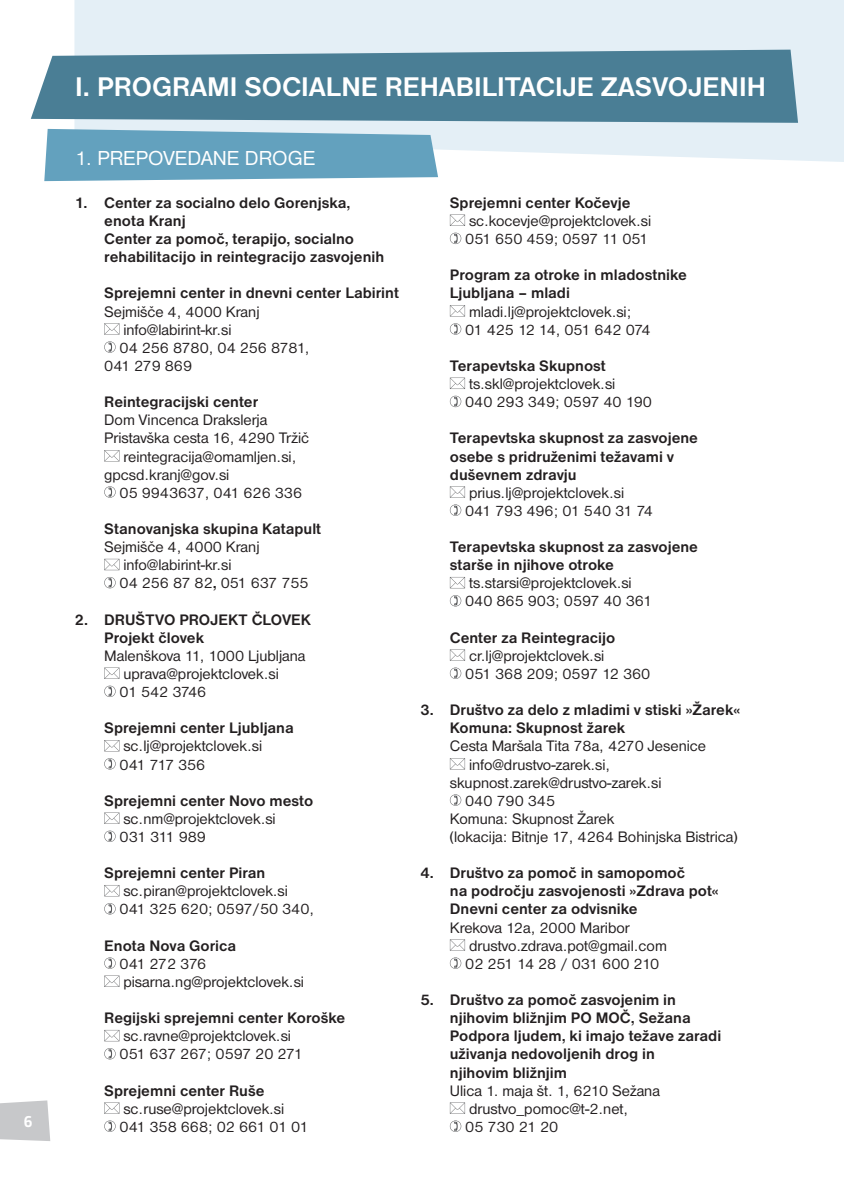
<style>
.page{position:relative;width:844px;height:1191px;background:#fff}
.page>*{position:absolute;margin:0;border:0;box-sizing:border-box;transform-origin:0 0}
.t1{font:700 28px "Nimbus San DEE";color:#fff}
.t2{font:21px "Nimbus San DEE";color:#fff}
.t3{font:15.75px/18px "Nimbus San DEE";color:#231f20}
.t4{font:700 15.75px/18px "Nimbus San DEE";color:#231f20}
.t5{font:700 15.75px "Republika";color:#fff}
.s1{font-weight:700}
</style>
<div class="page">
<svg style="left:0;top:1100px;width:50px;height:41px;background:#cbccce"></svg>
<div style="left:74px;top:0;width:769px;height:162px;background:#e4eff6"></div>
<svg style="left:31px;top:50px;width:766px;height:73px;background:#57879d"></svg>
<svg style="left:44px;top:129px;width:394px;height:52px;background:#71a9c4"></svg>
<svg style="left:104px;top:323px;width:15px;height:12px"></svg>
<svg style="left:104px;top:341px;width:12px;height:12px"></svg>
<svg style="left:104px;top:450px;width:15px;height:11px"></svg>
<svg style="left:104px;top:486px;width:12px;height:12px"></svg>
<svg style="left:104px;top:559px;width:15px;height:11px"></svg>
<svg style="left:104px;top:577px;width:12px;height:11px"></svg>
<svg style="left:104px;top:667px;width:15px;height:12px"></svg>
<svg style="left:104px;top:685px;width:12px;height:12px"></svg>
<svg style="left:104px;top:740px;width:15px;height:11px"></svg>
<svg style="left:104px;top:758px;width:12px;height:11px"></svg>
<svg style="left:104px;top:812px;width:15px;height:12px"></svg>
<svg style="left:104px;top:830px;width:12px;height:12px"></svg>
<svg style="left:104px;top:885px;width:15px;height:11px"></svg>
<svg style="left:104px;top:903px;width:12px;height:11px"></svg>
<svg style="left:104px;top:957px;width:12px;height:11px"></svg>
<svg style="left:104px;top:975px;width:15px;height:12px"></svg>
<svg style="left:104px;top:1030px;width:15px;height:11px"></svg>
<svg style="left:104px;top:1048px;width:12px;height:11px"></svg>
<svg style="left:104px;top:1102px;width:15px;height:11px"></svg>
<svg style="left:104px;top:1120px;width:12px;height:11px"></svg>
<svg style="left:450px;top:214px;width:15px;height:12px"></svg>
<svg style="left:450px;top:233px;width:11px;height:11px"></svg>
<svg style="left:450px;top:305px;width:15px;height:11px"></svg>
<svg style="left:450px;top:323px;width:11px;height:12px"></svg>
<svg style="left:450px;top:378px;width:15px;height:11px"></svg>
<svg style="left:450px;top:396px;width:11px;height:11px"></svg>
<svg style="left:450px;top:486px;width:15px;height:12px"></svg>
<svg style="left:450px;top:504px;width:11px;height:12px"></svg>
<svg style="left:450px;top:577px;width:15px;height:11px"></svg>
<svg style="left:450px;top:595px;width:11px;height:11px"></svg>
<svg style="left:450px;top:649px;width:15px;height:12px"></svg>
<svg style="left:450px;top:667px;width:11px;height:12px"></svg>
<svg style="left:450px;top:758px;width:15px;height:11px"></svg>
<svg style="left:450px;top:794px;width:11px;height:11px"></svg>
<svg style="left:450px;top:939px;width:15px;height:11px"></svg>
<svg style="left:450px;top:957px;width:11px;height:11px"></svg>
<svg style="left:450px;top:1102px;width:15px;height:11px"></svg>
<svg style="left:450px;top:1120px;width:11px;height:11px"></svg>
<p class="t5" style="left:24px;top:1109px;width:10px">6</p>
<h1 class="t1" style="left:75px;top:70px;width:692px">I. PROGRAMI SOCIALNE REHABILITACIJE ZASVOJENIH</h1>
<h2 class="t2" style="left:75px;top:146px;width:241px">1. PREPOVEDANE DROGE</h2>
<p class="t4" style="left:104px;top:194px;width:281px;text-indent:-30px">1. Center za socialno delo Gorenjska, enota Kranj<br>Center za pomoč, terapijo, socialno rehabilitacijo in reintegracijo zasvojenih</p>
<p class="t4" style="left:104px;top:284px;width:296px">Sprejemni center in dnevni center Labirint</p>
<p class="t3" style="left:104px;top:302px;width:157px">Sejmišče 4, 4000 Kranj</p>
<p class="t3" style="left:123px;top:320px;width:110px">info@labirint-kr.si</p>
<p class="t3" style="left:119px;top:339px;width:191px">04 256 8780, 04 256 8781,</p>
<p class="t3" style="left:104px;top:357px;width:89px">041 279 869</p>
<p class="t4" style="left:104px;top:393px;width:155px">Reintegracijski center</p>
<p class="t3" style="left:104px;top:411px;width:165px">Dom Vincenca Drakslerja</p>
<p class="t3" style="left:104px;top:429px;width:206px">Pristavška cesta 16, 4290 Tržič</p>
<p class="t3" style="left:123px;top:447px;width:174px">reintegracija@omamljen.si,</p>
<p class="t3" style="left:104px;top:465px;width:127px">gpcsd.kranj@gov.si</p>
<p class="t3" style="left:119px;top:484px;width:184px">05 9943637, 041 626 336</p>
<p class="t4" style="left:104px;top:520px;width:218px">Stanovanjska skupina Katapult</p>
<p class="t3" style="left:119px;top:538px;width:191px;text-indent:-15px">Sejmišče 4, 4000 Kranj info@labirint-kr.si<br>04 256 87 82<span class="s1">,</span> 051 637 755</p>
<p class="t4" style="left:104px;top:610px;width:208px;text-indent:-30px">2. DRUŠTVO PROJEKT ČLOVEK<br>Projekt človek</p>
<p class="t3" style="left:119px;top:647px;width:187px;text-indent:-15px">Malenškova 11, 1000 Ljubljana uprava@projektclovek.si<br>01 542 3746</p>
<p class="t4" style="left:104px;top:719px;width:191px">Sprejemni center Ljubljana</p>
<p class="t3" style="left:119px;top:737px;width:144px">sc.lj@projektclovek.si<br>041 717 356</p>
<p class="t4" style="left:104px;top:791px;width:210px">Sprejemni center Novo mesto</p>
<p class="t3" style="left:119px;top:809px;width:158px">sc.nm@projektclovek.si<br>031 311 989</p>
<p class="t4" style="left:104px;top:864px;width:163px">Sprejemni center Piran</p>
<p class="t3" style="left:119px;top:882px;width:196px">sc.piran@projektclovek.si<br>041 325 620; 0597/50 340,</p>
<p class="t4" style="left:104px;top:936px;width:133px">Enota Nova Gorica</p>
<p class="t3" style="left:119px;top:954px;width:186px">041 272 376 pisarna.ng@projektclovek.si</p>
<p class="t4" style="left:104px;top:1009px;width:242px">Regijski sprejemni center Koroške</p>
<p class="t3" style="left:119px;top:1027px;width:185px">sc.ravne@projektclovek.si<br>051 637 267; 0597 20 271</p>
<p class="t4" style="left:104px;top:1081px;width:162px">Sprejemni center Ruše</p>
<p class="t3" style="left:119px;top:1099px;width:190px">sc.ruse@projektclovek.si<br>041 358 668; 02 661 01 01</p>
<p class="t4" style="left:450px;top:194px;width:182px">Sprejemni center Kočevje</p>
<p class="t3" style="left:465px;top:212px;width:187px">sc.kocevje@projektclovek.si<br>051 650 459; 0597 11 051</p>
<p class="t4" style="left:450px;top:266px;width:238px">Program za otroke in mladostnike<br>Ljubljana – mladi</p>
<p class="t3" style="left:465px;top:302px;width:187px">mladi.lj@projektclovek.si;<br>01 425 12 14, 051 642 074</p>
<p class="t4" style="left:450px;top:357px;width:157px">Terapevtska Skupnost</p>
<p class="t3" style="left:465px;top:375px;width:188px">ts.skl@projektclovek.si<br>040 293 349; 0597 40 190</p>
<p class="t4" style="left:450px;top:429px;width:250px">Terapevtska skupnost za zasvojene osebe s pridruženimi težavami v duševnem zdravju</p>
<p class="t3" style="left:465px;top:484px;width:189px">prius.lj@projektclovek.si<br>041 793 496; 01 540 31 74</p>
<p class="t4" style="left:450px;top:538px;width:250px">Terapevtska skupnost za zasvojene starše in njihove otroke</p>
<p class="t3" style="left:465px;top:574px;width:188px">ts.starsi@projektclovek.si<br>040 865 903; 0597 40 361</p>
<p class="t4" style="left:450px;top:628px;width:167px">Center za Reintegracijo</p>
<p class="t3" style="left:465px;top:646px;width:187px">cr.lj@projektclovek.si<br>051 368 209; 0597 12 360</p>
<p class="t4" style="left:450px;top:701px;width:292px;text-indent:-30px">3. Društvo za delo z mladimi v stiski »Žarek«<br>Komuna: Skupnost žarek</p>
<p class="t3" style="left:450px;top:737px;width:258px">Cesta Maršala Tita 78a, 4270 Jesenice</p>
<p class="t3" style="left:469px;top:755px;width:143px">info@drustvo-zarek.si,</p>
<p class="t3" style="left:450px;top:773px;width:213px">skupnost.zarek@drustvo-zarek.si</p>
<p class="t3" style="left:465px;top:791px;width:91px">040 790 345</p>
<p class="t3" style="left:450px;top:810px;width:166px">Komuna: Skupnost Žarek</p>
<p class="t3" style="left:450px;top:828px;width:289px">(lokacija: Bitnje 17, 4264 Bohinjska Bistrica)</p>
<p class="t4" style="left:450px;top:864px;width:270px;text-indent:-30px">4. Društvo za pomoč in samopomoč<br>na področju zasvojenosti »Zdrava pot«<br>Dnevni center za odvisnike</p>
<p class="t3" style="left:465px;top:918px;width:203px;text-indent:-15px">Krekova 12a, 2000 Maribor drustvo.zdrava.pot@gmail.com<br>02 251 14 28 / 031 600 210</p>
<p class="t4" style="left:450px;top:991px;width:273px;text-indent:-30px">5. Društvo za pomoč zasvojenim in njihovim bližnjim PO MOČ, Sežana<br>Podpora ljudem, ki imajo težave zaradi uživanja nedovoljenih drog in<br>njihovim bližnjim</p>
<p class="t3" style="left:465px;top:1081px;width:196px;text-indent:-15px">Ulica 1. maja št. 1, 6210 Sežana drustvo_pomoc@t-2.net,<br>05 730 21 20</p>
</div>
